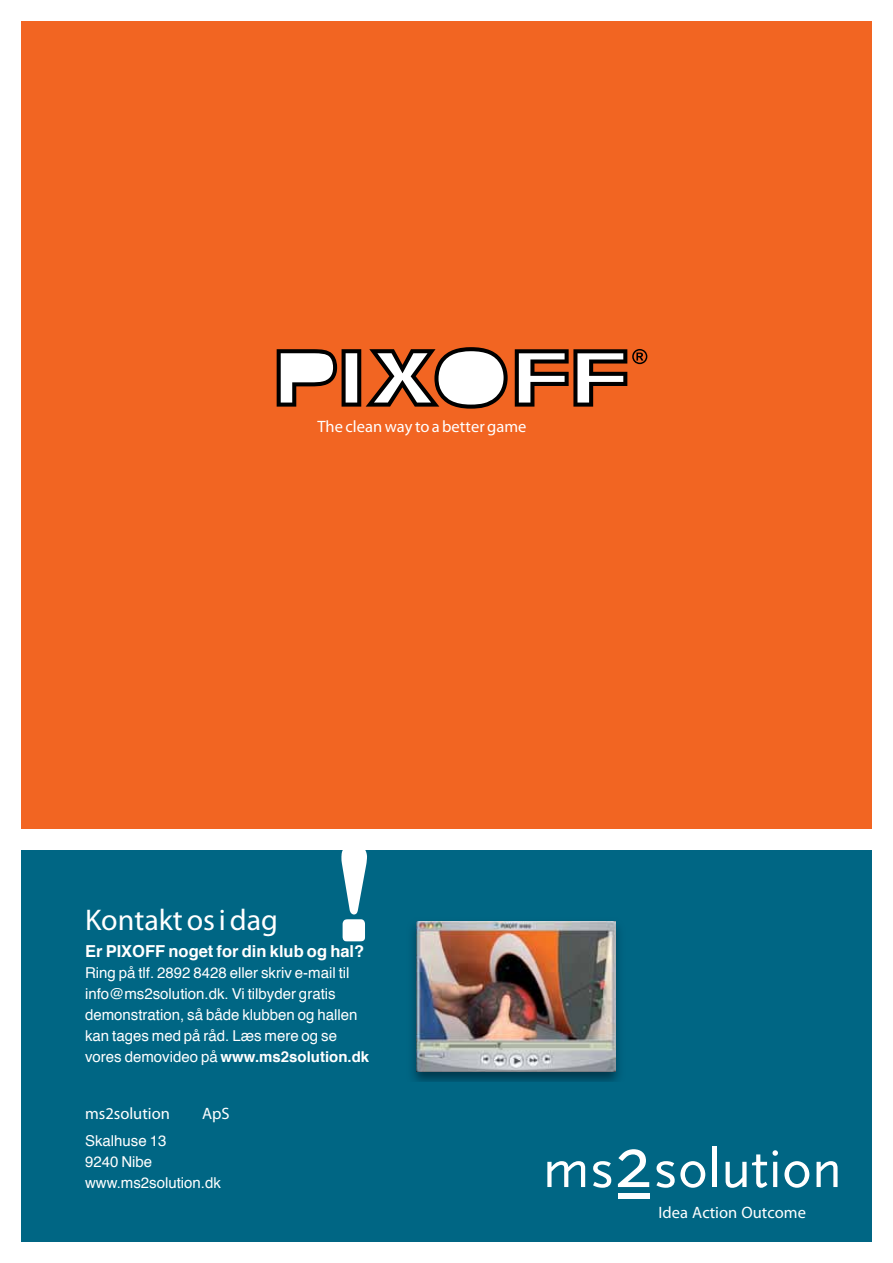
<style>
.page{position:relative;width:893px;height:1263px;background:#fff}
.page>*{position:absolute;margin:0;border:0;box-sizing:border-box;transform-origin:0 0}
.t1{font:116.85px "Checkbook";color:#fff}
.t2{font:300 expanded 30px "Helvetica Neue";color:#fff}
.t3{font:300 expanded 16.5px "Helvetica Neue";letter-spacing:.005em;color:#fff}
.t4{font:700 16.5px "Helvetica";color:#fff}
.t5{font:500 expanded 16.5px "Helvetica Neue";color:#fff}
.t6{font:15px/21px "Helvetica";color:#fff}
.s1{font-weight:700}
</style>
<div class="page">
<div style="left:21px;top:850px;width:851px;height:392px;background:#006684"></div>
<div style="left:21px;top:21px;width:851px;height:808px;background:#f26522"></div>
<svg style="left:547px;top:1161px;width:38px;height:26px"></svg>
<svg style="left:593px;top:1161px;width:18px;height:27px"></svg>
<svg style="left:618px;top:1149px;width:31px;height:38px"></svg>
<svg style="left:656px;top:1161px;width:49px;height:27px"></svg>
<hr style="left:712px;top:1146px;width:4px;height:41px;background:#fff">
<svg style="left:726px;top:1150px;width:52px;height:38px"></svg>
<svg style="left:784px;top:1161px;width:25px;height:27px"></svg>
<svg style="left:816px;top:1161px;width:21px;height:26px"></svg>
<div style="left:618px;top:1193px;width:31px;height:5px;background:#fff"></div>
<svg style="left:277px;top:347px;width:231px;height:62px"></svg>
<svg style="left:515px;top:349px;width:132px;height:58px"></svg>
<img style="left:412px;top:921px;width:207px;height:161px">
<img style="left:417px;top:921px;width:198px;height:150px">
<p class="t3" style="left:317px;top:416px;width:211px">The cleanway to abettergame</p>
<h1 class="t1" style="left:338px;top:842px;width:33px">!</h1>
<h2 class="t2" style="left:85px;top:901px;width:194px">Kontaktosidag</h2>
<p class="t4" style="left:85px;top:938px;width:281px">Er PIXOFF noget for din klub og hal?</p>
<p class="t6" style="left:85px;top:963px;width:286px">Ring på tlf. 2892 8428 eller skriv e-mail til info@ms2solution.dk. Vi tilbyder gratis demonstration, så både klubben og hallen kan tages med på råd. Læs mere og se vores demovideo på <span class="s1">www.ms2solution.dk</span></p>
<p class="t5" style="left:85px;top:1103px;width:86px">ms2solution</p>
<p class="t3" style="left:202px;top:1103px;width:29px">ApS</p>
<p class="t6" style="left:85px;top:1131px;width:137px">Skalhuse 13<br>9240 Nibe www.ms2solution.dk</p>
<p class="t3" style="left:658px;top:1202px;width:149px">Idea Action Outcome</p>
</div>
